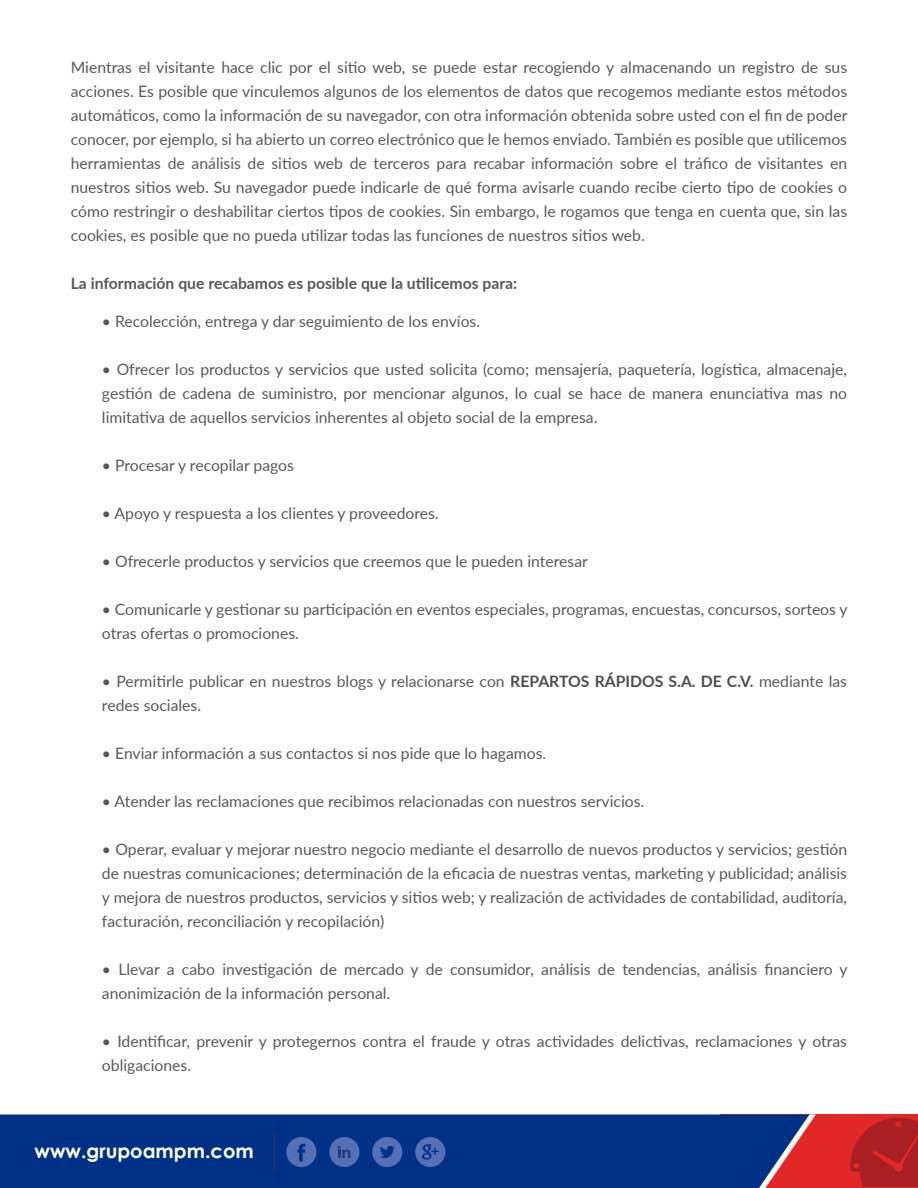
<style>
.page{position:relative;width:918px;height:1188px;background:#fff}
.page>*{position:absolute;margin:0;border:0;box-sizing:border-box;transform-origin:0 0}
.t1{font:700 19.5px "Century Gothic";color:#fff}
.t2{font:15.75px/24px "Lato";color:#58595b}
.t3{font:700 15.75px "Lato";color:#58595b}
.s1{font-weight:700;color:#4d4e50}
</style>
<div class="page">
<div style="left:721px;top:1114px;width:197px;height:74px;background:#e12827"></div>
<div style="left:0;top:1114px;width:759px;height:74px;background:#003186"></div>
<svg style="left:759px;top:1114px;width:57px;height:74px"></svg>
<svg style="left:286px;top:1137px;width:30px;height:30px"></svg>
<svg style="left:415px;top:1137px;width:30px;height:30px"></svg>
<svg style="left:372px;top:1137px;width:30px;height:30px"></svg>
<div style="left:329px;top:1137px;width:30px;height:30px;background:#576fb4;border-radius:50%"></div>
<svg style="left:338px;top:1146px;width:13px;height:12px"></svg>
<svg style="left:850px;top:1118px;width:68px;height:68px"></svg>
<hr style="left:273px;top:1131px;width:1px;height:42px;background:#1f2c5b">
<p class="t2" style="left:71px;top:55px;width:778px;text-align:justify">Mientras el visitante hace clic por el sitio web, se puede estar recogiendo y almacenando un registro de sus acciones. Es posible que vinculemos algunos de los elementos de datos que recogemos mediante estos métodos automáticos, como la información de su navegador, con otra información obtenida sobre usted con el fin de poder conocer, por ejemplo, si ha abierto un correo electrónico que le hemos enviado. También es posible que utilicemos herramientas de análisis de sitios web de terceros para recabar información sobre el tráfico de visitantes en nuestros sitios web. Su navegador puede indicarle de qué forma avisarle cuando recibe cierto tipo de cookies o cómo restringir o deshabilitar ciertos tipos de cookies. Sin embargo, le rogamos que tenga en cuenta que, sin las cookies, es posible que no pueda utilizar todas las funciones de nuestros sitios web.</p>
<p class="t3" style="left:71px;top:272px;width:448px">La información que recabamos es posible que la utilicemos para:</p>
<p class="t2" style="left:102px;top:309px;width:380px">• Recolección, entrega y dar seguimiento de los envíos.</p>
<p class="t2" style="left:102px;top:357px;width:747px;text-align:justify">• Ofrecer los productos y servicios que usted solicita (como; mensajería, paquetería, logística, almacenaje, gestión de cadena de suministro, por mencionar algunos, lo cual se hace de manera enunciativa mas no limitativa de aquellos servicios inherentes al objeto social de la empresa.</p>
<p class="t2" style="left:102px;top:453px;width:194px">• Procesar y recopilar pagos</p>
<p class="t2" style="left:102px;top:501px;width:338px">• Apoyo y respuesta a los clientes y proveedores.</p>
<p class="t2" style="left:102px;top:549px;width:487px">• Ofrecerle productos y servicios que creemos que le pueden interesar</p>
<p class="t2" style="left:102px;top:597px;width:747px">• Comunicarle y gestionar su participación en eventos especiales, programas, encuestas, concursos, sorteos y otras ofertas o promociones.</p>
<p class="t2" style="left:102px;top:669px;width:747px">• Permitirle publicar en nuestros blogs y relacionarse con <span class="s1">REPARTOS RÁPIDOS S.A. DE C.V.</span> mediante las redes sociales.</p>
<p class="t2" style="left:102px;top:741px;width:446px">• Enviar información a sus contactos si nos pide que lo hagamos.</p>
<p class="t2" style="left:102px;top:789px;width:544px">• Atender las reclamaciones que recibimos relacionadas con nuestros servicios.</p>
<p class="t2" style="left:102px;top:837px;width:747px;text-align:justify">• Operar, evaluar y mejorar nuestro negocio mediante el desarrollo de nuevos productos y servicios; gestión de nuestras comunicaciones; determinación de la eficacia de nuestras ventas, marketing y publicidad; análisis y mejora de nuestros productos, servicios y sitios web; y realización de actividades de contabilidad, auditoría, facturación, reconciliación y recopilación)</p>
<p class="t2" style="left:102px;top:957px;width:747px">• Llevar a cabo investigación de mercado y de consumidor, análisis de tendencias, análisis financiero y anonimización de la información personal.</p>
<p class="t2" style="left:102px;top:1029px;width:747px">• Identificar, prevenir y protegernos contra el fraude y otras actividades delictivas, reclamaciones y otras obligaciones.</p>
<p class="t1" style="left:34px;top:1139px;width:221px">www.grupoampm.com</p>
</div>
